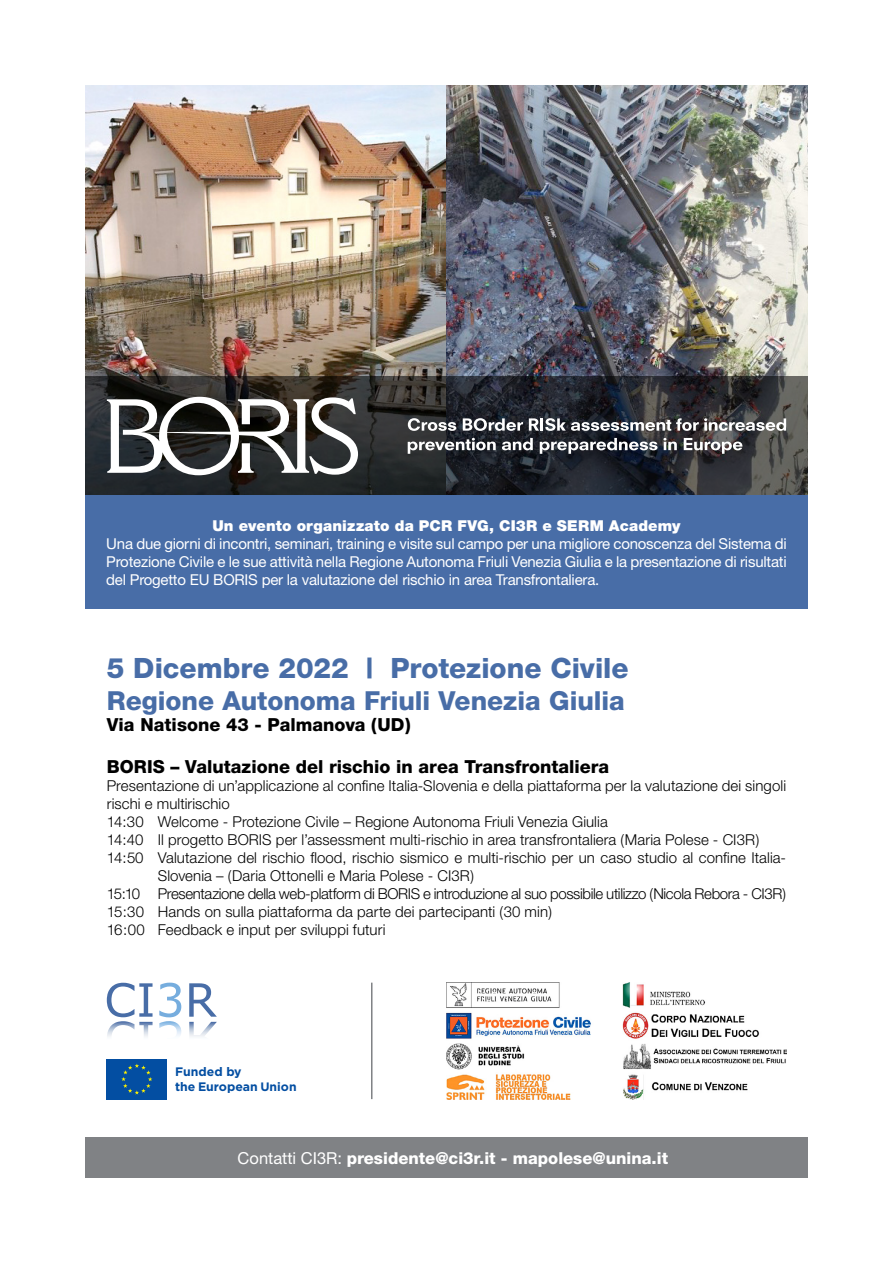
<style>
.page{position:relative;width:893px;height:1263px;background:#fff}
.page>*{position:absolute;margin:0;border:0;box-sizing:border-box;transform-origin:0 0}
.t1{font:800 28.05px "Helvetica Neue";color:#486da7}
.t2{font:800 26.25px "Helvetica Neue";color:#486da7}
.t3{font:800 18px "Helvetica Neue";color:#000}
.t4{font:800 16.5px "Helvetica Neue";color:#fff}
.t5{font:300 15px "Helvetica Neue";letter-spacing:.005em;color:#000}
.t6{font:15px/18px "Helvetica Neue";letter-spacing:-.015em;color:#fff;text-align:justify}
.t7{font:300 15px "Helvetica Neue";letter-spacing:-.025em;color:#000}
.t8{font:900 15px "Helvetica Neue";letter-spacing:.015em;color:#fff}
.t9{font:700 12.3px/14.7px "Gotham Pro";color:#034ea2}
.s1{font-size:12.15px}
.s2{font-weight:400}
</style>
<div class="page">
<img style="left:85px;top:85px;width:723px;height:291px">
<svg style="left:85px;top:376px;width:723px;height:120px"></svg>
<svg style="left:107px;top:397px;width:251px;height:78px"></svg>
<svg style="left:408px;top:418px;width:48px;height:13px"></svg>
<svg style="left:463px;top:418px;width:60px;height:13px"></svg>
<svg style="left:529px;top:418px;width:257px;height:13px"></svg>
<svg style="left:408px;top:438px;width:88px;height:16px"></svg>
<svg style="left:502px;top:438px;width:31px;height:12px"></svg>
<svg style="left:540px;top:438px;width:117px;height:16px"></svg>
<svg style="left:663px;top:438px;width:14px;height:12px"></svg>
<svg style="left:684px;top:438px;width:58px;height:16px"></svg>
<div style="left:85px;top:496px;width:723px;height:113px;background:#486da7"></div>
<div style="left:85px;top:1138px;width:723px;height:40px;background:#808285"></div>
<svg style="left:107px;top:983px;width:46px;height:54px"></svg>
<svg style="left:159px;top:983px;width:22px;height:53px"></svg>
<svg style="left:189px;top:983px;width:28px;height:54px"></svg>
<div style="left:107px;top:1059px;width:60px;height:40px;background:#034ea2"></div>
<svg style="left:121px;top:1063px;width:31px;height:31px"></svg>
<hr style="left:371px;top:983px;width:1px;height:116px;background:#808285">
<img style="left:447px;top:983px;width:339px;height:116px">
<p class="t8" style="left:212px;top:517px;width:470px">Un evento organizzato da PCR FVG, CI3R e SERM Academy</p>
<p class="t6" style="left:106px;top:534px;width:682px">Una due giorni di incontri, seminari, training e visite sul campo per una migliore conoscenza del Sistema di Protezione Civile e le sue attività nella Regione Autonoma Friuli Venezia Giulia e la presentazione di risultati del Progetto EU BORIS per la valutazione del rischio in area Transfrontaliera.</p>
<h1 class="t1" style="left:107px;top:651px;width:523px">5 Dicembre 2022 | Protezione Civile</h1>
<h2 class="t2" style="left:107px;top:684px;width:519px">Regione Autonoma Friuli Venezia Giulia</h2>
<p class="t3" style="left:107px;top:714px;width:305px">Via Natisone 43 - Palmanova (UD)</p>
<p class="t3" style="left:107px;top:756px;width:504px">BORIS – Valutazione del rischio in area Transfrontaliera</p>
<p class="t5" style="left:107px;top:776px;width:681px">Presentazione di un’applicazione al confine Italia-Slovenia e della piattaforma per la valutazione dei singoli</p>
<p class="t5" style="left:107px;top:794px;width:125px">rischi e multirischio</p>
<p class="t5" style="left:107px;top:812px;width:502px">14:30 Welcome - Protezione Civile – Regione Autonoma Friuli Venezia Giulia</p>
<p class="t5" style="left:107px;top:830px;width:654px">14:40 Il progetto BORIS per l’assessment multi-rischio in area transfrontaliera (Maria Polese - CI3R)</p>
<p class="t5" style="left:107px;top:848px;width:681px">14:50 Valutazione del rischio flood, rischio sismico e multi-rischio per un caso studio al confine Italia-</p>
<p class="t5" style="left:158px;top:866px;width:318px">Slovenia – (Daria Ottonelli e Maria Polese - CI3R)</p>
<p class="t7" style="left:107px;top:884px;width:681px">15:10 Presentazione della web-platform di BORIS e introduzione al suo possibile utilizzo (Nicola Rebora - CI3R)</p>
<p class="t5" style="left:107px;top:902px;width:447px">15:30 Hands on sulla piattaforma da parte dei partecipanti (30 min)</p>
<p class="t5" style="left:107px;top:920px;width:280px">16:00 Feedback e input per sviluppi futuri</p>
<p class="t9" style="left:175px;top:1064px;width:123px">Funded by<br>the European <span class="s1">Union</span></p>
<p class="t4" style="left:238px;top:1149px;width:432px"><span class="s2">Contatti CI3R:</span> presidente@ci3r.it - mapolese@unina.it</p>
</div>
